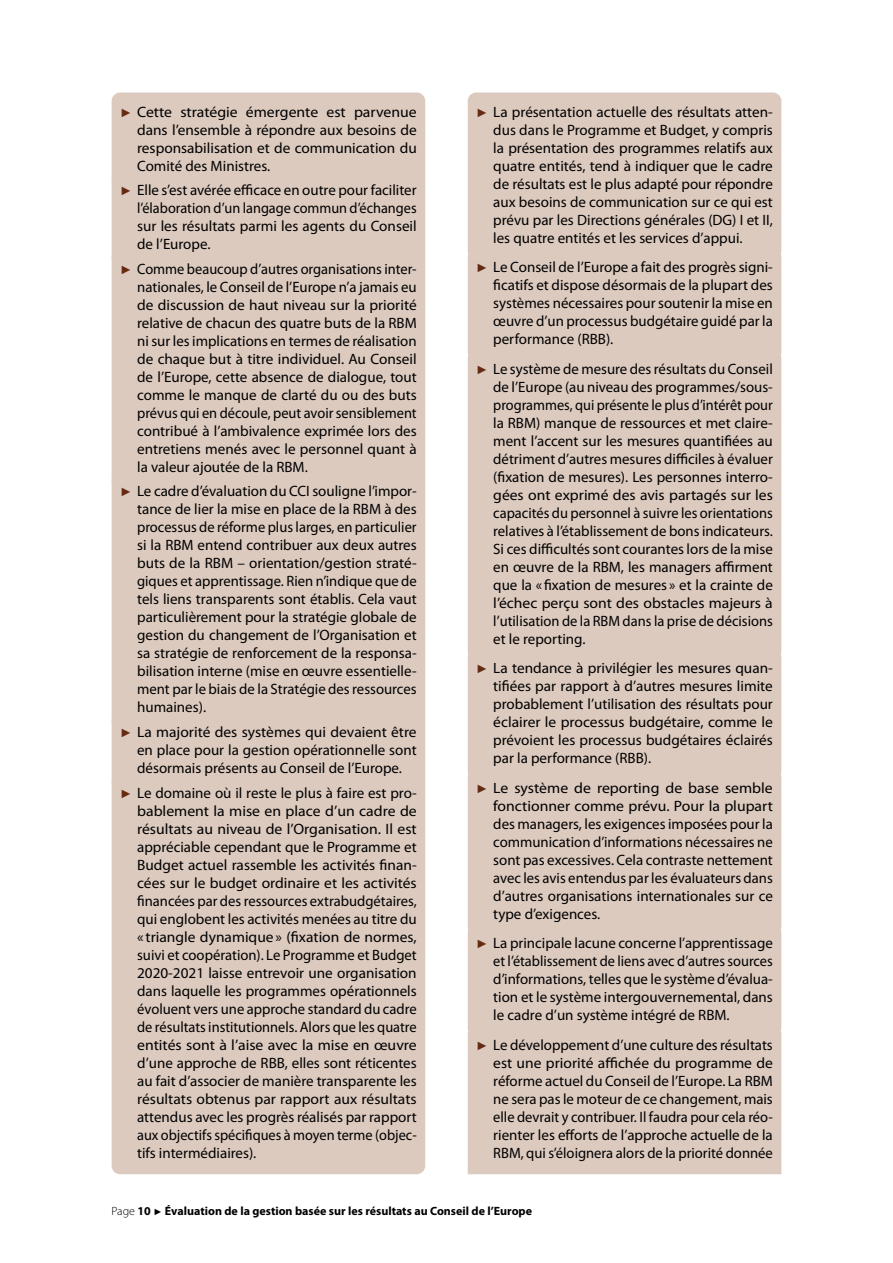
<style>
.page{position:relative;width:893px;height:1263px;background:#fff}
.page>*{position:absolute;margin:0;border:0;box-sizing:border-box;transform-origin:0 0}
.t1{font:15px/18px "Myriad Pro";color:#000;text-align:justify}
.t2{font:15px/18px "Myriad Pro";color:#000;text-align:justify;scale:.96 1}
.t3{font:15px/18px "Myriad Pro";color:#000;text-align:justify;scale:1.05 1}
.t4{font:700 12px "Myriad Pro";color:#000}
.s1{font-family:"Arial";font-size:12px;color:#662a12}
.s2{font-weight:300}
.s3{font-family:"Arial";font-weight:400;font-size:9px}
</style>
<div class="page">
<div style="left:112px;top:92px;width:313px;height:95px;background:#dccabf;border-radius:9px"></div>
<div style="left:112px;top:171px;width:313px;height:95px;background:#dccabf;border-radius:9px"></div>
<div style="left:112px;top:250px;width:313px;height:238px;background:#dccabf;border-radius:9px"></div>
<div style="left:112px;top:472px;width:313px;height:257px;background:#dccabf;border-radius:9px"></div>
<div style="left:112px;top:713px;width:313px;height:76px;background:#dccabf;border-radius:9px"></div>
<div style="left:112px;top:774px;width:313px;height:400px;background:#dccabf;border-radius:9px"></div>
<div style="left:468px;top:92px;width:313px;height:167px;background:#dccabf;border-radius:9px"></div>
<div style="left:468px;top:248px;width:313px;height:113px;background:#dccabf;border-radius:9px"></div>
<div style="left:468px;top:350px;width:313px;height:310px;background:#dccabf;border-radius:9px"></div>
<div style="left:468px;top:649px;width:313px;height:131px;background:#dccabf;border-radius:9px"></div>
<div style="left:468px;top:769px;width:313px;height:166px;background:#dccabf;border-radius:9px"></div>
<div style="left:468px;top:924px;width:313px;height:113px;background:#dccabf;border-radius:9px"></div>
<div style="left:468px;top:1031px;width:313px;height:143px;background:#dccabf"></div>
<p class="t3" style="left:137px;top:102px;width:268px;text-indent:-17px"><span class="s1">►</span> Cette stratégie émergente est parvenue dans l’ensemble à répondre aux besoins de responsabilisation et de communication du Comité des Ministres.</p>
<p class="t1" style="left:137px;top:181px;width:281px;text-indent:-17px"><span class="s1">►</span> Elle s’est avérée efficace en outre pour faciliter l’élaboration d’un langage commun d’échanges sur les résultats parmi les agents du Conseil de l’Europe.</p>
<p class="t2" style="left:137px;top:259px;width:293px;text-indent:-17px"><span class="s1">►</span> Comme beaucoup d’autres organisations inter&shy;nationales, le Conseil de l’Europe n’a jamais eu de discussion de haut niveau sur la priorité relative de chacun des quatre buts de la RBM ni sur les implications en termes de réalisation de chaque but à titre individuel. Au Conseil de l’Europe, cette absence de dialogue, tout comme le manque de clarté du ou des buts prévus qui en découle, peut avoir sensiblement contribué à l’ambivalence exprimée lors des entretiens menés avec le personnel quant à la valeur ajoutée de la RBM.</p>
<p class="t1" style="left:137px;top:482px;width:281px;text-indent:-17px"><span class="s1">►</span> Le cadre d’évaluation du CCI souligne l’impor&shy;tance de lier la mise en place de la RBM à des processus de réforme plus larges, en particulier si la RBM entend contribuer aux deux autres buts de la RBM – orientation/gestion straté&shy;giques et apprentissage. Rien n’indique que de tels liens transparents sont établis. Cela vaut particulièrement pour la stratégie globale de gestion du changement de l’Organisation et sa stratégie de renforcement de la responsa&shy;bilisation interne (mise en œuvre essentielle&shy;ment par le biais de la Stratégie des ressources humaines).</p>
<p class="t1" style="left:137px;top:723px;width:281px;text-indent:-17px"><span class="s1">►</span> La majorité des systèmes qui devaient être en place pour la gestion opérationnelle sont désormais présents au Conseil de l’Europe.</p>
<p class="t1" style="left:137px;top:783px;width:281px;text-indent:-17px"><span class="s1">►</span> Le domaine où il reste le plus à faire est pro&shy;bablement la mise en place d’un cadre de résultats au niveau de l’Organisation. Il est appréciable cependant que le Programme et Budget actuel rassemble les activités finan&shy;cées sur le budget ordinaire et les activités financées par des ressources extrabudgétaires, qui englobent les activités menées au titre du « triangle dynamique» (fixation de normes, suivi et coopération). Le Programme et Budget 2020-2021 laisse entrevoir une organisation dans laquelle les programmes opérationnels évoluent vers une approche standard du cadre de résultats institutionnels. Alors que les quatre entités sont à l’aise avec la mise en œuvre d’une approche de RBB, elles sont réticentes au fait d’associer de manière transparente les résultats obtenus par rapport aux résultats attendus avec les progrès réalisés par rapport aux objectifs spécifiques à moyen terme (objec&shy;tifs intermédiaires).</p>
<p class="t1" style="left:493px;top:102px;width:281px;text-indent:-17px"><span class="s1">►</span> La présentation actuelle des résultats atten&shy;dus dans le Programme et Budget, y compris la présentation des programmes relatifs aux quatre entités, tend à indiquer que le cadre de résultats est le plus adapté pour répondre aux besoins de communication sur ce qui est prévu par les Directions générales (DG) I et II, les quatre entités et les services d’appui.</p>
<p class="t1" style="left:493px;top:258px;width:281px;text-indent:-17px"><span class="s1">►</span> Le Conseil de l’Europe a fait des progrès signi&shy;ficatifs et dispose désormais de la plupart des systèmes nécessaires pour soutenir la mise en œuvre d’un processus budgétaire guidé par la performance (RBB).</p>
<p class="t1" style="left:493px;top:359px;width:281px;text-indent:-17px"><span class="s1">►</span> Le système de mesure des résultats du Conseil de l’Europe (au niveau des programmes/sous&shy;programmes, qui présente le plus d’intérêt pour la RBM) manque de ressources et met claire&shy;ment l’accent sur les mesures quantifiées au détriment d’autres mesures difficiles à évaluer (fixation de mesures). Les personnes interro&shy;gées ont exprimé des avis partagés sur les capacités du personnel à suivre les orientations relatives à l’établissement de bons indicateurs.<br>Si ces difficultés sont courantes lors de la mise en œuvre de la RBM, les managers affirment que la «fixation de mesures » et la crainte de l’échec perçu sont des obstacles majeurs à l’utilisation de la RBM dans la prise de décisions et le reporting.</p>
<p class="t1" style="left:493px;top:659px;width:281px;text-indent:-17px"><span class="s1">►</span> La tendance à privilégier les mesures quan&shy;tifiées par rapport à d’autres mesures limite probablement l’utilisation des résultats pour éclairer le processus budgétaire, comme le prévoient les processus budgétaires éclairés par la performance (RBB).</p>
<p class="t3" style="left:493px;top:778px;width:268px;text-indent:-17px"><span class="s1">►</span> Le système de reporting de base semble fonctionner comme prévu. Pour la plupart des managers, les exigences imposées pour la communication d’informations nécessaires ne sont pas excessives. Cela contraste nettement avec les avis entendus par les évaluateurs dans d’autres organisations internationales sur ce type d’exigences.</p>
<p class="t1" style="left:493px;top:934px;width:281px;text-indent:-17px"><span class="s1">►</span> La principale lacune concerne l’apprentissage et l’établissement de liens avec d’autres sources d’informations, telles que le système d’évalua&shy;tion et le système intergouvernemental, dans le cadre d’un système intégré de RBM.</p>
<p class="t1" style="left:493px;top:1035px;width:281px;text-indent:-17px"><span class="s1">►</span> Le développement d’une culture des résultats est une priorité affichée du programme de réforme actuel du Conseil de l’Europe. La RBM ne sera pas le moteur de ce changement, mais elle devrait y contribuer. Il faudra pour cela réo&shy;rienter les efforts de l’approche actuelle de la RBM, qui s’éloignera alors de la priorité donnée</p>
<p class="t4" style="left:112px;top:1203px;width:422px"><span class="s2">Page</span> 10 <span class="s3">►</span> Évaluation de la gestion basée sur les résultats au Conseil de l’Europe</p>
</div>
